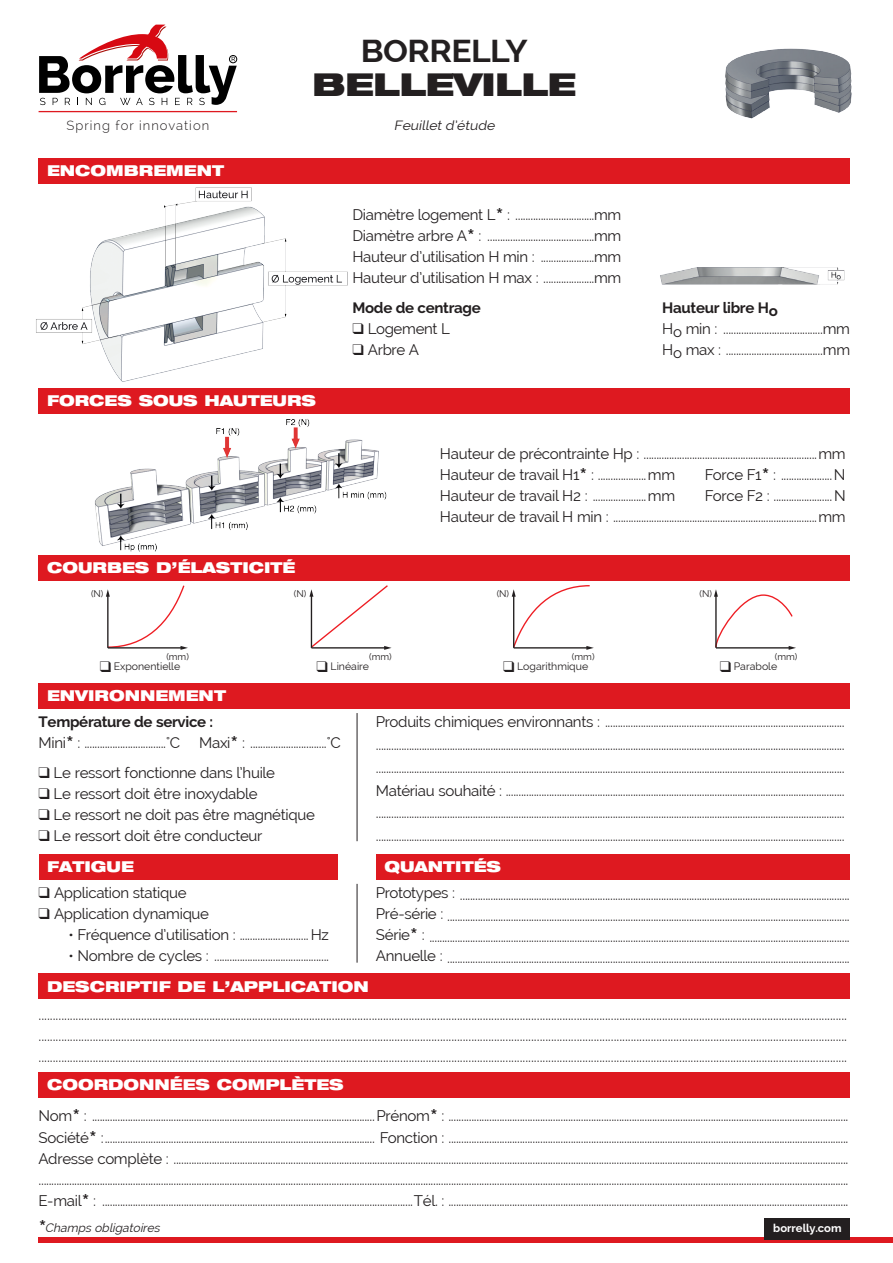
<style>
.page{position:relative;width:893px;height:1263px;background:#fff}
.page>*{position:absolute;margin:0;border:0;box-sizing:border-box;transform-origin:0 0}
.t1{font:900 expanded 31.65px/34px "Helvetica Neue LT Std";letter-spacing:-.02em;color:#231f20;text-align:center;scale:1.07 1}
.t2{font:15px/21.1px "Raleway";letter-spacing:-.02em;color:#231f20;text-align:justify}
.t3{font:900 expanded 15px "Helvetica Neue LT Std";color:#fff}
.t4{font:700 15px "Raleway";letter-spacing:-.02em;color:#231f20}
.t5{font:300 13.05px "Raleway";letter-spacing:.08em;color:#231f20}
.t6{font:italic 13.05px "Raleway";color:#231f20;scale:1.06 1}
.t7{font:italic 12px "Raleway";color:#231f20}
.t8{font:700 11.25px "Raleway";color:#fff}
.t9{font:10.5px "Raleway";color:#231f20}
.t10{font:9.6px "Raleway";color:#231f20}
.s1{font-family:"Raleway";font-weight:700;font-stretch:normal}
.s2{font-weight:500;font-size:25.65px}
.s3{font-weight:700}
.s4{font-family:"Helvetica Neue LT Std";font-weight:900;font-stretch:expanded;color:#fff}
.s5{font-weight:500;font-style:normal;font-size:25.65px}
</style>
<div class="page">
<div style="left:39px;top:158px;width:811px;height:26px;background:#de1920"></div>
<div style="left:39px;top:1236px;width:854px;height:6px;background:#de1920"></div>
<div style="left:764px;top:1218px;width:86px;height:22px;background:#231f20"></div>
<hr style="left:39px;top:111px;width:198px;height:1px;background:#de1920">
<img style="left:95px;top:419px;width:292px;height:133px">
<div style="left:39px;top:683px;width:811px;height:26px;background:#de1920"></div>
<div style="left:39px;top:555px;width:811px;height:26px;background:#de1920"></div>
<hr style="left:357px;top:713px;width:1px;height:128px;background:#231f20">
<div style="left:39px;top:854px;width:298px;height:25px;background:#de1920"></div>
<hr style="left:357px;top:884px;width:1px;height:79px;background:#231f20">
<div style="left:39px;top:1072px;width:811px;height:25px;background:#de1920"></div>
<img style="left:660px;top:267px;width:185px;height:18px">
<img style="left:725px;top:48px;width:127px;height:71px">
<img style="left:36px;top:164px;width:312px;height:230px">
<div style="left:376px;top:854px;width:474px;height:25px;background:#de1920"></div>
<div style="left:39px;top:973px;width:811px;height:26px;background:#de1920"></div>
<div style="left:39px;top:388px;width:811px;height:26px;background:#de1920"></div>
<svg style="left:106px;top:585px;width:82px;height:65px"></svg>
<svg style="left:309px;top:585px;width:83px;height:65px"></svg>
<svg style="left:512px;top:585px;width:82px;height:65px"></svg>
<svg style="left:714px;top:589px;width:82px;height:61px"></svg>
<svg style="left:39px;top:24px;width:198px;height:81px"></svg>
<div style="left:229px;top:55px;width:8px;height:8px;border:1px solid #000;border-radius:50%"></div>
<p class="t5" style="left:66px;top:117px;width:144px">Spring for innovation</p>
<p class="t3" style="left:47px;top:161px;width:178px">ENCOMBREMENT</p>
<p class="t1" style="left:312px;top:32px;width:248px"><span class="s1">BORRELLY<br></span>BELLEVILLE</p>
<p class="t6" style="left:394px;top:117px;width:99px">Feuillet d’étude</p>
<p class="t2" style="left:352px;top:204px;width:270px">Diamètre logement L<span class="s2">*</span> : ...............................mm Diamètre arbre A<span class="s2">*</span> : ..........................................mm Hauteur d’utilisation H min : .....................mm Hauteur d’utilisation H max : ....................mm</p>
<p class="t4" style="left:352px;top:299px;width:130px">Mode de centrage</p>
<p class="t2" style="left:352px;top:318px;width:99px">❑ Logement L</p>
<p class="t2" style="left:352px;top:339px;width:68px">❑ Arbre A</p>
<p class="t3" style="left:47px;top:391px;width:270px">FORCES SOUS HAUTEURS</p>
<p class="t2" style="left:662px;top:297px;width:189px;text-align:left"><span class="s3">Hauteur libre Ho<br></span>Ho min : .......................................mm<br>Ho max : ......................................mm</p>
<p class="t2" style="left:440px;top:443px;width:407px">Hauteur de précontrainte Hp : ....................................................................mm<br>Hauteur de travail H1<span class="s2">*</span> : ...................mm</p>
<p class="t2" style="left:705px;top:464px;width:142px">Force F1<span class="s2">*</span> : ....................N</p>
<p class="t3" style="left:47px;top:558px;width:250px">COURBES D’ÉLASTICITÉ</p>
<p class="t10" style="left:91px;top:588px;width:14px">(N)</p>
<p class="t10" style="left:294px;top:588px;width:14px">(N)</p>
<p class="t2" style="left:440px;top:485px;width:237px">Hauteur de travail H2 : .....................mm</p>
<p class="t2" style="left:440px;top:485px;width:407px;text-align:right">Force F2 : .......................N<br>Hauteur de travail H min : ................................................................................mm</p>
<p class="t10" style="left:497px;top:588px;width:14px">(N)</p>
<p class="t10" style="left:699px;top:588px;width:14px">(N)</p>
<p class="t10" style="left:166px;top:651px;width:24px">(mm)</p>
<p class="t10" style="left:369px;top:651px;width:24px">(mm)</p>
<p class="t10" style="left:572px;top:651px;width:24px">(mm)</p>
<p class="t10" style="left:775px;top:651px;width:24px">(mm)</p>
<p class="t9" style="left:100px;top:660px;width:82px">❑ Exponentielle</p>
<p class="t9" style="left:316px;top:660px;width:54px">❑ Linéaire</p>
<p class="t9" style="left:503px;top:660px;width:87px">❑ Logarithmique</p>
<p class="t9" style="left:720px;top:660px;width:59px">❑ Parabole</p>
<p class="t3" style="left:47px;top:686px;width:180px">ENVIRONNEMENT</p>
<p class="t2" style="left:39px;top:711px;width:176px"><span class="s3">Température de service :<br></span>Mini<span class="s2">*</span> : ................................°C</p>
<p class="t2" style="left:199px;top:732px;width:143px">Maxi<span class="s2">*</span> : ..............................°C</p>
<p class="t2" style="left:39px;top:762px;width:238px">❑ Le ressort fonctionne dans l’huile</p>
<p class="t2" style="left:39px;top:783px;width:221px">❑ Le ressort doit être inoxydable</p>
<p class="t2" style="left:39px;top:804px;width:278px">❑ Le ressort ne doit pas être magnétique</p>
<p class="t2" style="left:39px;top:825px;width:225px">❑ Le ressort doit être conducteur</p>
<p class="t3" style="left:47px;top:857px;width:88px">FATIGUE</p>
<p class="t2" style="left:39px;top:882px;width:149px">❑ Application statique</p>
<p class="t2" style="left:39px;top:903px;width:172px">❑ Application dynamique</p>
<p class="t2" style="left:68px;top:924px;width:262px">• Fréquence d’utilisation : ........................... Hz</p>
<p class="t2" style="left:68px;top:945px;width:262px">• Nombre de cycles : .............................................</p>
<p class="t3" style="left:47px;top:976px;width:323px">DESCRIPTIF DE L’APPLICATION</p>
<p class="t2" style="left:376px;top:710px;width:470px;line-height:22.8px">Produits chimiques environnants : .............................................................................................. ........................................................................................................................................................................................ ........................................................................................................................................................................................<br>Matériau souhaité : ..................................................................................................................................... ........................................................................................................................................................................................ ........................................................................................................................................................................................</p>
<p class="t2" style="left:376px;top:853px;width:475px;line-height:27.3px;text-indent:9px"><span class="s4">QUANTITÉS<br></span>Prototypes : .........................................................................................................................................................</p>
<p class="t2" style="left:376px;top:905px;width:475px">Pré-série : ..............................................................................................................................................................<br>Série<span class="s2">*</span> : .....................................................................................................................................................................<br>Annuelle : ..............................................................................................................................................................</p>
<p class="t2" style="left:39px;top:1004px;width:810px">............................................................................................................................................................................................................................................................................................ ............................................................................................................................................................................................................................................................................................ ............................................................................................................................................................................................................................................................................................</p>
<p class="t3" style="left:47px;top:1075px;width:298px">COORDONNÉES COMPLÈTES</p>
<p class="t2" style="left:39px;top:1105px;width:811px">Nom<span class="s2">*</span> : ...............................................................................................................Prénom<span class="s2">*</span> : .............................................................................................................................................................<br>Société<span class="s2">*</span> :.......................................................................................................... Fonction : .............................................................................................................................................................<br>Adresse complète : ......................................................................................................................................................................................................................................................................... ..............................................................................................................................................................................................................................................................................................................................<br>E-mail<span class="s2">*</span> : ..........................................................................................................................Tél. : .............................................................................................................................................................</p>
<p class="t7" style="left:39px;top:1221px;width:126px"><span class="s5">*</span>Champs obligatoires</p>
<p class="t8" style="left:773px;top:1222px;width:70px">borrelly.com</p>
</div>
